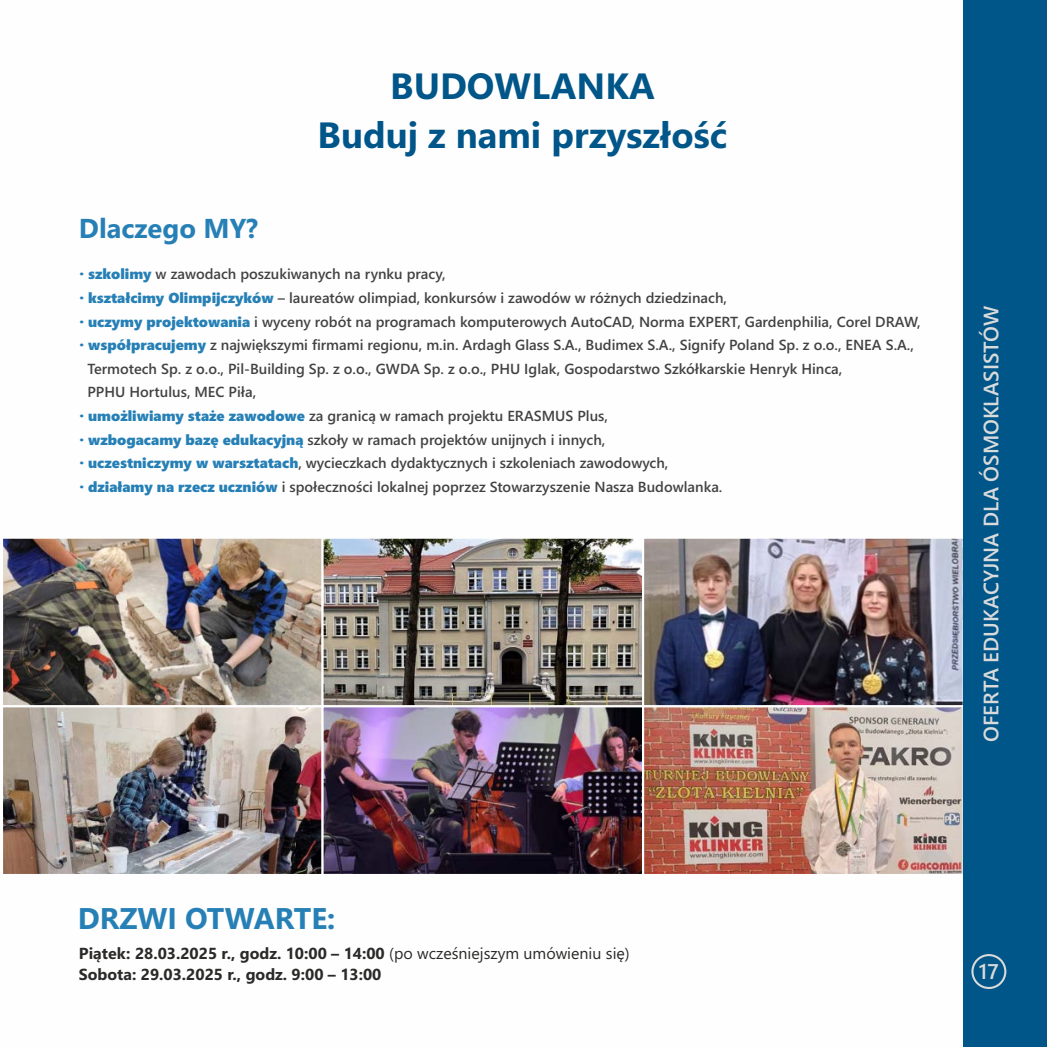
<style>
.page{position:relative;width:1047px;height:1047px;background:#fff}
.page>*{position:absolute;margin:0;border:0;box-sizing:border-box;transform-origin:0 0}
.t1{font:700 36.57px/48.5px "Segoe UI";color:#005589;text-align:center}
.t2{font:700 29.93px "Segoe UI";color:#2680b6}
.t3{font:700 27.3px "Segoe UI";color:#2680b6}
.t4{font:600 21.18px "Segoe UI";color:#d9dada}
.t5{font:600 20.82px "Segoe UI";color:#d9dada}
.t6{font:700 15.92px/21.2px "Segoe UI";color:#2b2a29}
.t7{font:600 14.53px "Segoe UI";color:#434242}
.s1{font-family:"Segoe UI Black";font-weight:400;color:#2680b6}
.s2{font-weight:400}
</style>
<div class="page">
<img style="left:4px;top:539px;width:317px;height:165px">
<div style="left:1px;top:536px;width:323px;height:171px;border:2px solid #fefefe"></div>
<img style="left:324px;top:539px;width:317px;height:165px">
<div style="left:321px;top:536px;width:323px;height:171px;border:2px solid #fefefe"></div>
<img style="left:645px;top:539px;width:316px;height:165px">
<div style="left:642px;top:536px;width:322px;height:171px;border:2px solid #fefefe"></div>
<img style="left:4px;top:708px;width:317px;height:165px">
<div style="left:1px;top:705px;width:323px;height:171px;border:2px solid #fefefe"></div>
<img style="left:324px;top:708px;width:317px;height:165px">
<div style="left:321px;top:705px;width:323px;height:171px;border:2px solid #fefefe"></div>
<img style="left:645px;top:708px;width:316px;height:165px">
<div style="left:642px;top:705px;width:322px;height:171px;border:2px solid #fefefe"></div>
<div style="left:963px;top:0;width:83px;height:1047px;background:#005589"></div>
<div style="left:971px;top:954px;width:35px;height:35px;border:2px solid #d9dada;border-radius:50%"></div>
<h3 class="t3" style="left:79px;top:218px;width:181px">Dlaczego MY?</h3>
<h1 class="t1" style="left:318px;top:65px;width:411px">BUDOWLANKA<br>Buduj z nami przyszłość</h1>
<p class="t7" style="left:79px;top:269px;width:368px"><span class="s1">· szkolimy</span> w zawodach poszukiwanych na rynku pracy,</p>
<p class="t7" style="left:79px;top:292px;width:649px"><span class="s1">· kształcimy Olimpijczyków</span> – laureatów olimpiad, konkursów i zawodów w różnych dziedzinach,</p>
<p class="t7" style="left:79px;top:316px;width:843px"><span class="s1">· uczymy projektowania</span> i wyceny robót na programach komputerowych AutoCAD, Norma EXPERT, Gardenphilia, Corel DRAW,</p>
<p class="t7" style="left:79px;top:340px;width:836px"><span class="s1">· współpracujemy</span> z największymi firmami regionu, m.in. Ardagh Glass S.A., Budimex S.A., Signify Poland Sp. z o.o., ENEA S.A.,</p>
<p class="t7" style="left:87px;top:363px;width:756px">Termotech Sp. z o.o., Pil-Building Sp. z o.o., GWDA Sp. z o.o., PHU Iglak, Gospodarstwo Szkółkarskie Henryk Hinca,</p>
<p class="t7" style="left:87px;top:387px;width:170px">PPHU Hortulus, MEC Piła,</p>
<p class="t7" style="left:79px;top:410px;width:530px"><span class="s1">· umożliwiamy staże zawodowe</span> za granicą w ramach projektu ERASMUS Plus,</p>
<p class="t7" style="left:79px;top:434px;width:527px"><span class="s1">· wzbogacamy bazę edukacyjną</span> szkoły w ramach projektów unijnych i innych,</p>
<p class="t7" style="left:79px;top:457px;width:590px"><span class="s1">· uczestniczymy w warsztatach</span>, wycieczkach dydaktycznych i szkoleniach zawodowych,</p>
<p class="t7" style="left:79px;top:481px;width:644px"><span class="s1">· działamy na rzecz uczniów</span> i społeczności lokalnej poprzez Stowarzyszenie Nasza Budowlanka.</p>
<h3 class="t5" style="left:983px;top:742px;width:437px;rotate:-90deg">OFERTA EDUKACYJNA DLA ÓSMOKLASISTÓW</h3>
<h2 class="t2" style="left:78px;top:907px;width:259px">DRZWI OTWARTE:</h2>
<p class="t6" style="left:79px;top:944px;width:552px">Piątek: 28.03.2025 r., godz. 10:00 – 14:00 <span class="s2">(po wcześniejszym umówieniu się)<br></span>Sobota: 29.03.2025 r., godz. 9:00 – 13:00</p>
<h3 class="t4" style="left:979px;top:963px;width:21px">17</h3>
</div>
